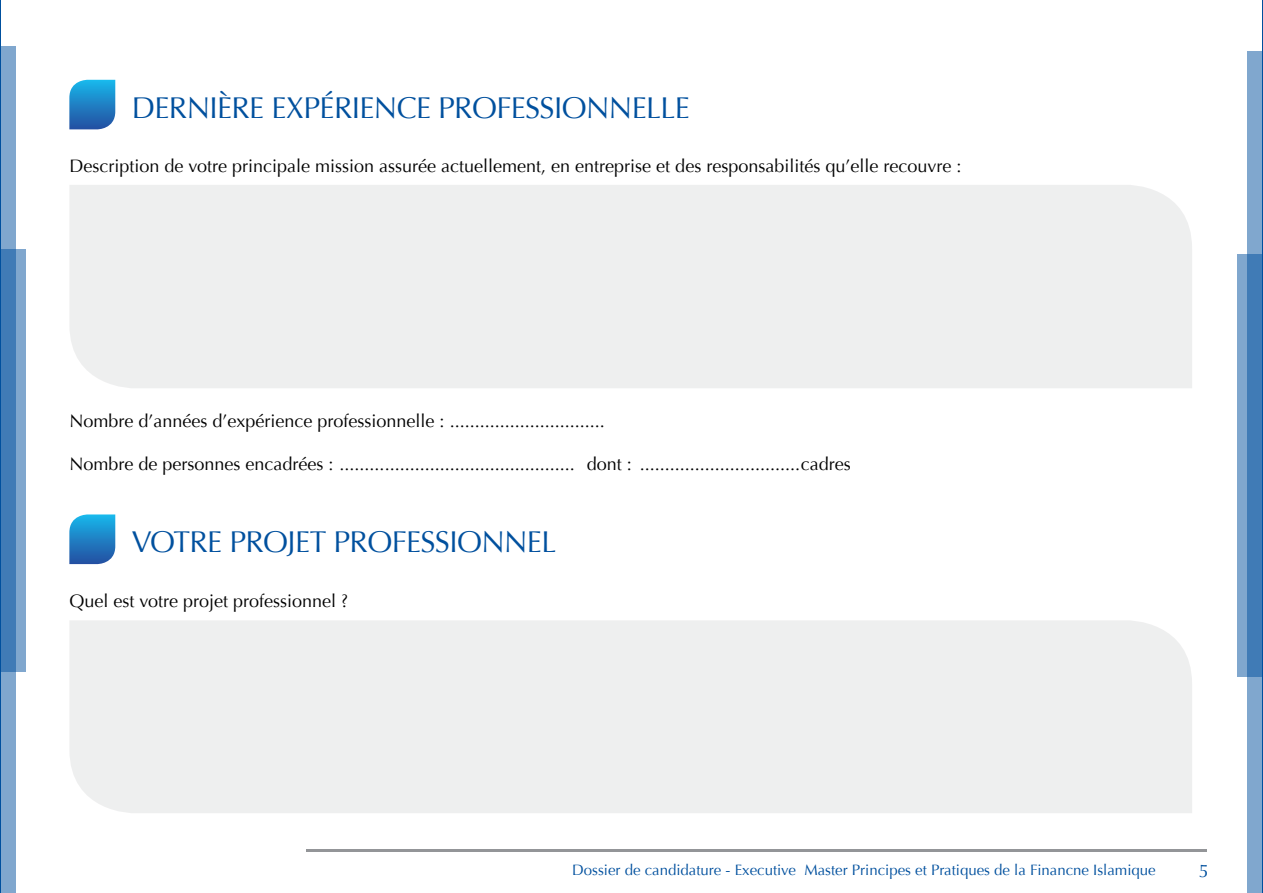
<style>
.page{position:relative;width:1263px;height:893px;background:#fff}
.page>*{position:absolute;margin:0;border:0;box-sizing:border-box;transform-origin:0 0}
.t1{font:30px "Optima";letter-spacing:-.02em;color:#00509e}
.t2{font:18px "Optima";color:#000}
.t3{font:18px "Optima";color:#00509e}
.t4{font:15px "Optima";color:#00509e}
</style>
<div class="page">
<div style="left:0;top:46px;width:16px;height:847px;background:#80a7ce"></div>
<svg style="left:1px;top:249px;width:25px;height:423px;background:#598cbf"></svg>
<hr style="left:0;top:0;width:1px;height:893px;background:#00509e">
<hr style="left:307px;top:849px;width:900px;height:2px;background:#939598">
<div style="left:1247px;top:51px;width:16px;height:842px;background:#80a7ce"></div>
<svg style="left:1237px;top:254px;width:25px;height:422px;background:#598cbf"></svg>
<hr style="left:1262px;top:0;width:1px;height:893px;background:#00509e">
<svg style="left:69px;top:80px;width:46px;height:49px;background:#2b89c8"></svg>
<div style="left:70px;top:185px;width:1122px;height:203px;background:#eeefef"></div>
<div style="left:70px;top:620px;width:1122px;height:193px;background:#eeefef"></div>
<svg style="left:69px;top:514px;width:46px;height:50px;background:#2e8ac9"></svg>
<h1 class="t1" style="left:132px;top:90px;width:515px">dernière expérience professionnelle</h1>
<p class="t2" style="left:69px;top:156px;width:893px">Description de votre principale mission assurée actuellement, en entreprise et des responsabilités qu’elle recouvre :</p>
<p class="t2" style="left:69px;top:410px;width:537px">Nombre d’années d’expérience professionnelle : ...............................</p>
<p class="t2" style="left:69px;top:454px;width:783px">Nombre de personnes encadrées : ............................................... dont : ................................cadres</p>
<h1 class="t1" style="left:132px;top:525px;width:409px">votre projet professionnel</h1>
<p class="t2" style="left:69px;top:591px;width:280px">Quel est votre projet professionnel ?</p>
<p class="t4" style="left:572px;top:861px;width:585px">Dossier de candidature - Executive Master Principes et Pratiques de la Financne Islamique</p>
<p class="t3" style="left:1199px;top:860px;width:12px">5</p>
</div>
